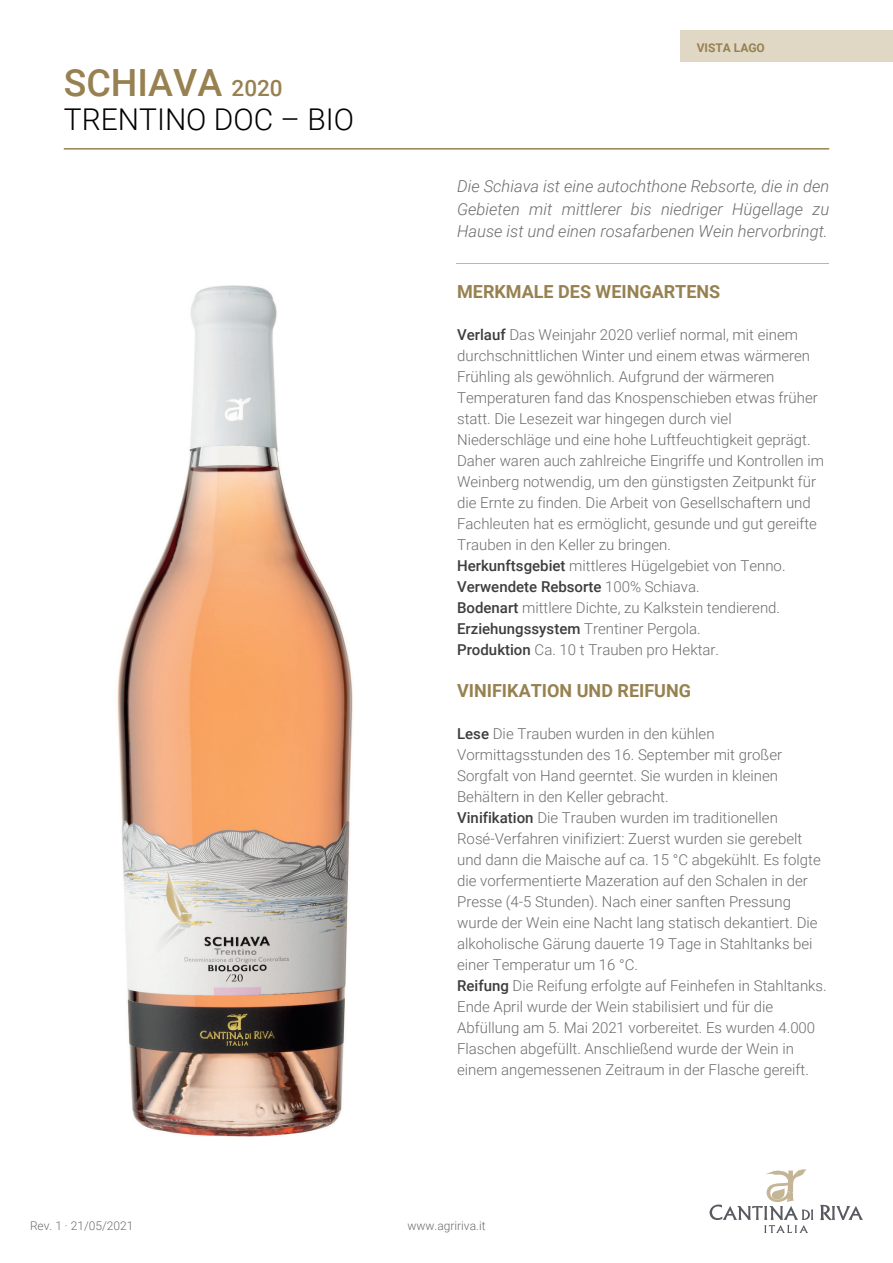
<style>
.page{position:relative;width:893px;height:1263px;background:#fff}
.page>*{position:absolute;margin:0;border:0;box-sizing:border-box;transform-origin:0 0}
.t1{font:500 37.5px "Roboto";color:#978150}
.t2{font:300 30px "Roboto";color:#000002}
.t3{font:700 18px "Roboto";color:#978150}
.t4{font:italic 300 16.5px/22.5px "Roboto";color:#6c6d70;text-align:justify}
.t5{font:300 15px/21px "Roboto";color:#6c6d70}
.t6{font:300 12px "Roboto";color:#6c6d70}
.t7{font:700 12px "Roboto";color:#978150}
.s1{font-size:22.5px}
.s2{font-weight:500;color:#3e3e3f}
</style>
<div class="page">
<hr style="left:64px;top:148px;width:765px;height:2px;background:#978150">
<svg style="left:710px;top:1169px;width:153px;height:64px"></svg>
<hr style="left:457px;top:263px;width:372px;height:1px;background:#c5b597">
<div style="left:680px;top:30px;width:213px;height:31px;background:#e1d7c5"></div>
<img style="left:117px;top:286px;width:236px;height:850px">
<h1 class="t1" style="left:64px;top:56px;width:220px">SCHIAVA <span class="s1">2020</span></h1>
<h2 class="t2" style="left:64px;top:99px;width:292px">TRENTINO DOC – BIO</h2>
<p class="t7" style="left:697px;top:39px;width:70px">VISTA LAGO</p>
<p class="t4" style="left:457px;top:175px;width:374px">Die Schiava ist eine autochthone Rebsorte, die in den Gebieten mit mittlerer bis niedriger Hügellage zu Hause ist und einen rosafarbenen Wein hervorbringt.</p>
<p class="t3" style="left:457px;top:279px;width:265px">MERKMALE DES WEINGARTENS</p>
<p class="t5" style="left:457px;top:323px;width:368px"><span class="s2">Verlauf</span> Das Weinjahr 2020 verlief normal, mit einem durchschnittlichen Winter und einem etwas wärmeren Frühling als gewöhnlich. Aufgrund der wärmeren Temperaturen fand das Knospenschieben etwas früher statt. Die Lesezeit war hingegen durch viel Niederschläge und eine hohe Luftfeuchtigkeit geprägt.<br>Daher waren auch zahlreiche Eingriffe und Kontrollen im Weinberg notwendig, um den günstigsten Zeitpunkt für die Ernte zu finden. Die Arbeit von Gesellschaftern und Fachleuten hat es ermöglicht, gesunde und gut gereifte Trauben in den Keller zu bringen.<br><span class="s2">Herkunftsgebiet</span> mittleres Hügelgebiet von Tenno.<br><span class="s2">Verwendete Rebsorte</span> 100% Schiava.<br><span class="s2">Bodenart</span> mittlere Dichte, zu Kalkstein tendierend.<br><span class="s2">Erziehungssystem</span> Trentiner Pergola.<br><span class="s2">Produktion</span> Ca. 10 t Trauben pro Hektar.</p>
<p class="t3" style="left:457px;top:678px;width:235px">VINIFIKATION UND REIFUNG</p>
<p class="t5" style="left:457px;top:722px;width:371px"><span class="s2">Lese</span> Die Trauben wurden in den kühlen Vormittagsstunden des 16. September mit großer Sorgfalt von Hand geerntet. Sie wurden in kleinen Behältern in den Keller gebracht.<br><span class="s2">Vinifikation</span> Die Trauben wurden im traditionellen Rosé-Verfahren vinifiziert: Zuerst wurden sie gerebelt und dann die Maische auf ca. 15 °C abgekühlt. Es folgte die vorfermentierte Mazeration auf den Schalen in der Presse (4-5 Stunden). Nach einer sanften Pressung wurde der Wein eine Nacht lang statisch dekantiert. Die alkoholische Gärung dauerte 19 Tage in Stahltanks bei einer Temperatur um 16 °C.<br><span class="s2">Reifung</span> Die Reifung erfolgte auf Feinhefen in Stahltanks.<br>Ende April wurde der Wein stabilisiert und für die Abfüllung am 5. Mai 2021 vorbereitet. Es wurden 4.000<br>Flaschen abgefüllt. Anschließend wurde der Wein in einem angemessenen Zeitraum in der Flasche gereift.</p>
<p class="t6" style="left:30px;top:1217px;width:105px">Rev. 1 · 21/05/2021</p>
<p class="t6" style="left:407px;top:1217px;width:80px">www.agririva.it</p>
</div>
